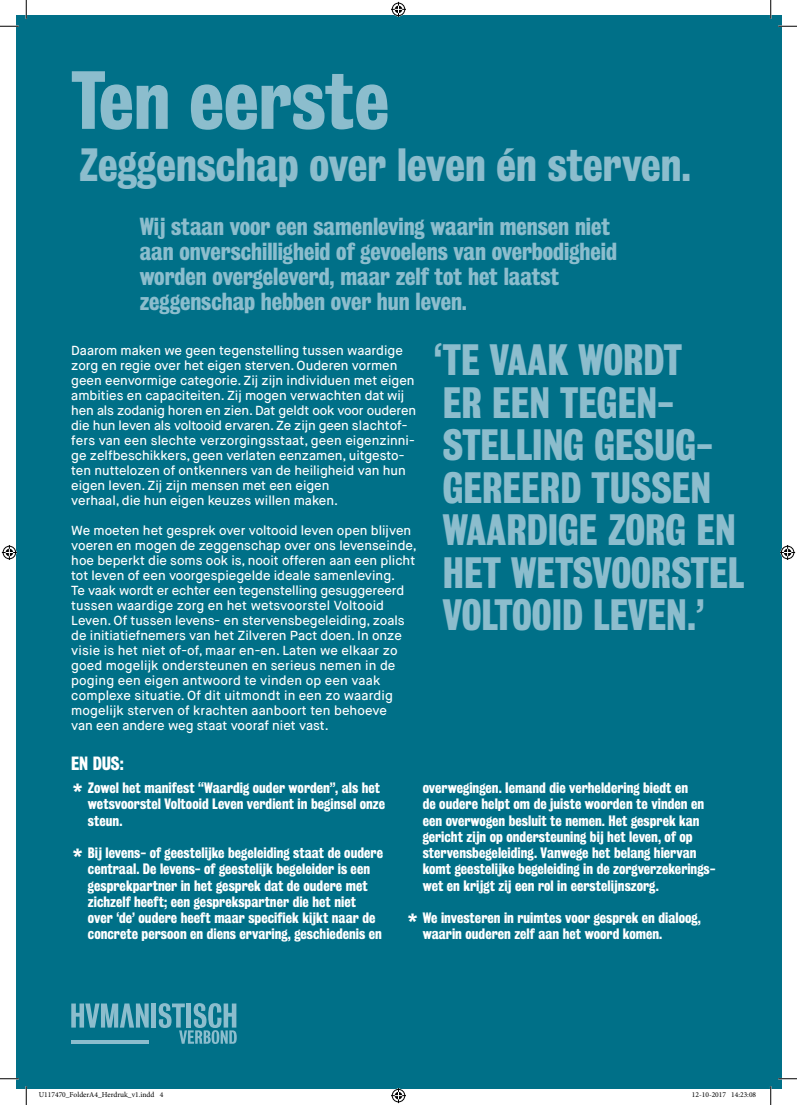
<style>
.page{position:relative;width:797px;height:1105px;background:#fff}
.page>*{position:absolute;margin:0;border:0;box-sizing:border-box;transform-origin:0 0}
.t1{font:75px "Bureau Grotesque Three Seven";color:#8cbdcd}
.t2{font:42.5px "Bureau Grotesque Three Seven";color:#8cbdcd}
.t3{font:40px/42.5px "Bureau Grotesque Three Seven";color:#8cbdcd}
.t4{font:22.5px/25px "Bureau Grotesque Three Seven";letter-spacing:-.005em;color:#8cbdcd}
.t5{font:17.5px "Bureau Grotesque Three Seven";color:#fff}
.t6{font:13.75px/16.2px "Bureau Grotesque Three Seven";color:#fff}
.t7{font:500 13.12px/15px "Maison Neue";color:#fff}
.t8{font:7.5px "Minion Pro";color:#000}
.s1{font-family:"Arial";font-weight:900;font-size:23.75px}
</style>
<div class="page">
<div style="left:16px;top:16px;width:765px;height:1073px;background:#007088"></div>
<hr style="left:152px;top:1003px;width:4px;height:24px;background:#8cbdcd">
<svg style="left:159px;top:1003px;width:78px;height:41px"></svg>
<svg style="left:71px;top:1003px;width:78px;height:25px"></svg>
<hr style="left:71px;top:1040px;width:78px;height:4px;background:#8cbdcd">
<svg style="left:0;top:25px;width:19px;height:2px"></svg>
<svg style="left:778px;top:25px;width:19px;height:2px"></svg>
<svg style="left:0;top:1078px;width:19px;height:1px"></svg>
<svg style="left:778px;top:1078px;width:19px;height:1px"></svg>
<svg style="left:25px;top:0;width:2px;height:19px"></svg>
<svg style="left:25px;top:1086px;width:2px;height:19px"></svg>
<svg style="left:770px;top:0;width:1px;height:19px"></svg>
<svg style="left:770px;top:1086px;width:1px;height:19px"></svg>
<svg style="left:391px;top:2px;width:15px;height:15px"></svg>
<svg style="left:391px;top:1088px;width:15px;height:15px"></svg>
<svg style="left:2px;top:545px;width:15px;height:15px"></svg>
<svg style="left:780px;top:545px;width:15px;height:15px"></svg>
<h1 class="t1" style="left:71px;top:57px;width:319px">Ten eerste</h1>
<h2 class="t2" style="left:79px;top:140px;width:613px">Zeggenschap over leven én sterven.</h2>
<h3 class="t4" style="left:140px;top:214px;width:479px">Wij staan voor een samenleving waarin mensen niet aan onverschilligheid of gevoelens van overbodigheid worden overgeleverd, maar zelf tot het laatst zeggenschap hebben over hun leven.</h3>
<p class="t7" style="left:71px;top:343px;width:346px">Daarom maken we geen tegenstelling tussen waardige zorg en regie over het eigen sterven. Ouderen vormen geen eenvormige categorie. Zij zijn individuen met eigen ambities en capaciteiten. Zij mogen verwachten dat wij hen als zodanig horen en zien. Dat geldt ook voor ouderen die hun leven als voltooid ervaren. Ze zijn geen slachtof&shy;fers van een slechte verzorgingsstaat, geen eigenzinni&shy;ge zelfbeschikkers, geen verlaten eenzamen, uitgesto&shy;ten nuttelozen of ontkenners van de heiligheid van hun eigen leven. Zij zijn mensen met een eigen<br>verhaal, die hun eigen keuzes willen maken.</p>
<p class="t7" style="left:71px;top:523px;width:347px">We moeten het gesprek over voltooid leven open blijven voeren en mogen de zeggenschap over ons levenseinde, hoe beperkt die soms ook is, nooit offeren aan een plicht tot leven of een voorgespiegelde ideale samenleving.<br>Te vaak wordt er echter een tegenstelling gesuggereerd tussen waardige zorg en het wetsvoorstel Voltooid Leven. Of tussen levens- en stervensbegeleiding, zoals de initiatiefnemers van het Zilveren Pact doen. In onze visie is het niet of-of, maar en-en. Laten we elkaar zo goed mogelijk ondersteunen en serieus nemen in de poging een eigen antwoord te vinden op een vaak complexe situatie. Of dit uitmondt in een zo waardig mogelijk sterven of krachten aanboort ten behoeve<br>van een andere weg staat vooraf niet vast.</p>
<h3 class="t3" style="left:434px;top:339px;width:312px">‘TE VAAK WORDT<br>ER EEN TEGEN-<br>STELLING GESUG-<br>GEREERD TUSSEN<br>WAARDIGE ZORG EN<br>HET WETSVOORSTEL<br>VOLTOOID LEVEN.’</h3>
<h3 class="t5" style="left:71px;top:753px;width:54px">EN DUS:</h3>
<p class="t6" style="left:88px;top:780px;width:298px;text-indent:-17px"><span class="s1">*</span> Zowel het manifest “Waardig ouder worden”, als het wetsvoorstel Voltooid Leven verdient in beginsel onze steun.</p>
<p class="t6" style="left:88px;top:845px;width:296px;text-indent:-17px"><span class="s1">*</span> Bij levens- of geestelijke begeleiding staat de oudere centraal. De levens- of geestelijk begeleider is een gesprekpartner in het gesprek dat de oudere met zichzelf heeft; een gesprekspartner die het niet over ‘de’ oudere heeft maar specifiek kijkt naar de concrete persoon en diens ervaring, geschiedenis en</p>
<p class="t6" style="left:423px;top:780px;width:294px">overwegingen. Iemand die verheldering biedt en<br>de oudere helpt om de juiste woorden te vinden en een overwogen besluit te nemen. Het gesprek kan gericht zijn op ondersteuning bij het leven, of op stervensbegeleiding. Vanwege het belang hiervan komt geestelijke begeleiding in de zorgverzekerings&shy;wet en krijgt zij een rol in eerstelijnszorg.</p>
<p class="t6" style="left:422px;top:910px;width:280px;text-indent:-17px"><span class="s1">*</span> We investeren in ruimtes voor gesprek en dialoog, waarin ouderen zelf aan het woord komen.</p>
<p class="t8" style="left:39px;top:1090px;width:126px">U117470_FolderA4_Herdruk_v1.indd 4</p>
<p class="t8" style="left:692px;top:1090px;width:66px">12-10-2017 14:23:08</p>
</div>
